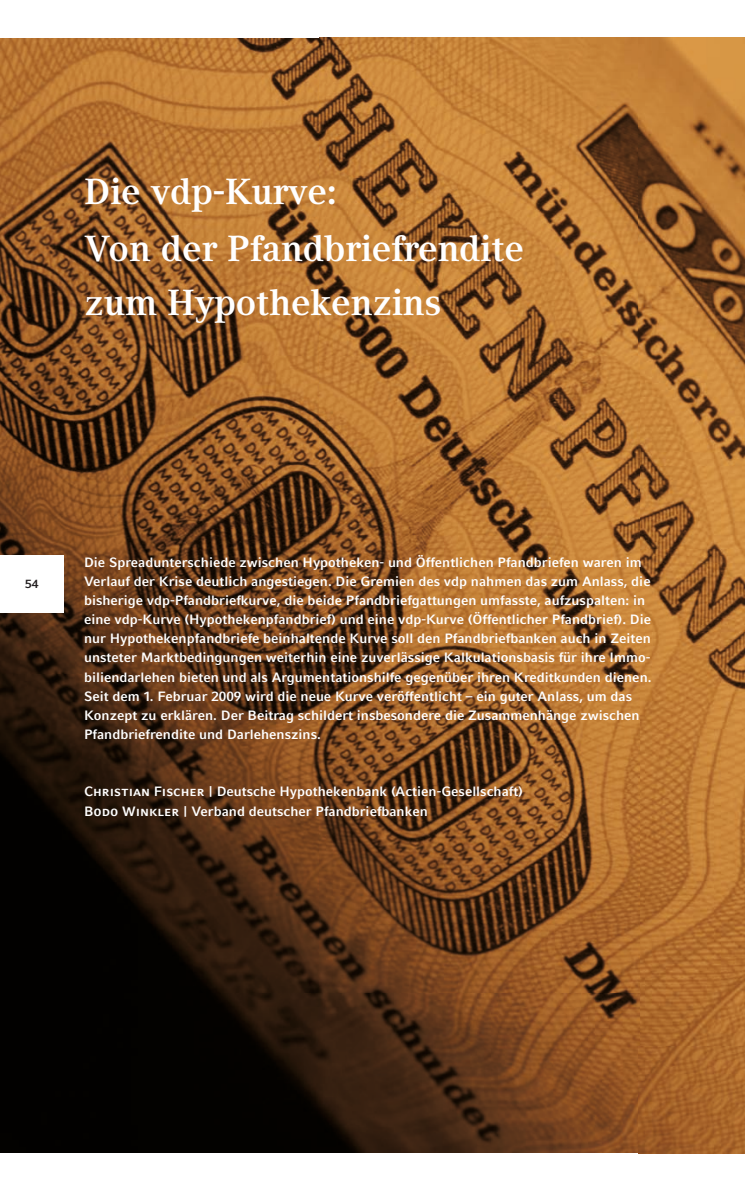
<style>
.page{position:relative;width:745px;height:1191px;background:#fff}
.page>*{position:absolute;margin:0;border:0;box-sizing:border-box;transform-origin:0 0}
.t1{font:700 36px/55.5px "Compatil Text LT";color:#fff}
.t2{font:700 13.5px/19.2px "Compatil Fact LT";color:#fff}
.t3{font:700 12px "Compatil Fact LT";color:#231f20}
.s1{font-family:"Compatil Fact LT Alt Two Bold SC";font-weight:400}
</style>
<div class="page">
<img style="left:0;top:37px;width:744px;height:1116px">
<div style="left:0;top:555px;width:64px;height:57px;background:#fff"></div>
<h1 class="t1" style="left:84px;top:163px;width:441px">Die vdp-Kurve:<br>Von der Pfandbriefrendite zum Hypothekenzins</h1>
<p class="t3" style="left:25px;top:577px;width:15px">54</p>
<p class="t2" style="left:84px;top:552px;width:568px">Die Spreadunterschiede zwischen Hypotheken- und Öffentlichen Pfandbriefen waren im Verlauf der Krise deutlich angestiegen. Die Gremien des vdp nahmen das zum Anlass, die bisherige vdp-Pfandbriefkurve, die beide Pfandbriefgattungen umfasste, aufzuspalten: in eine vdp-Kurve (Hypothekenpfandbrief) und eine vdp-Kurve (Öffentlicher Pfandbrief). Die nur Hypothekenpfandbriefe beinhaltende Kurve soll den Pfandbriefbanken auch in Zeiten unsteter Marktbedingungen weiterhin eine zuverlässige Kalkulationsbasis für ihre Immo&shy;biliendarlehen bieten und als Argumentationshilfe gegenüber ihren Kreditkunden dienen.<br>Seit dem 1. Februar 2009 wird die neue Kurve veröffentlicht – ein guter Anlass, um das Konzept zu erklären. Der Beitrag schildert insbesondere die Zusammenhänge zwischen Pfandbriefrendite und Darlehenszins.</p>
<p class="t2" style="left:84px;top:782px;width:440px"><span class="s1">Christian Fischer</span> | Deutsche Hypothekenbank (Actien-Gesellschaft)<br><span class="s1">Bodo Winkler</span> | Verband deutscher Pfandbriefbanken</p>
</div>
